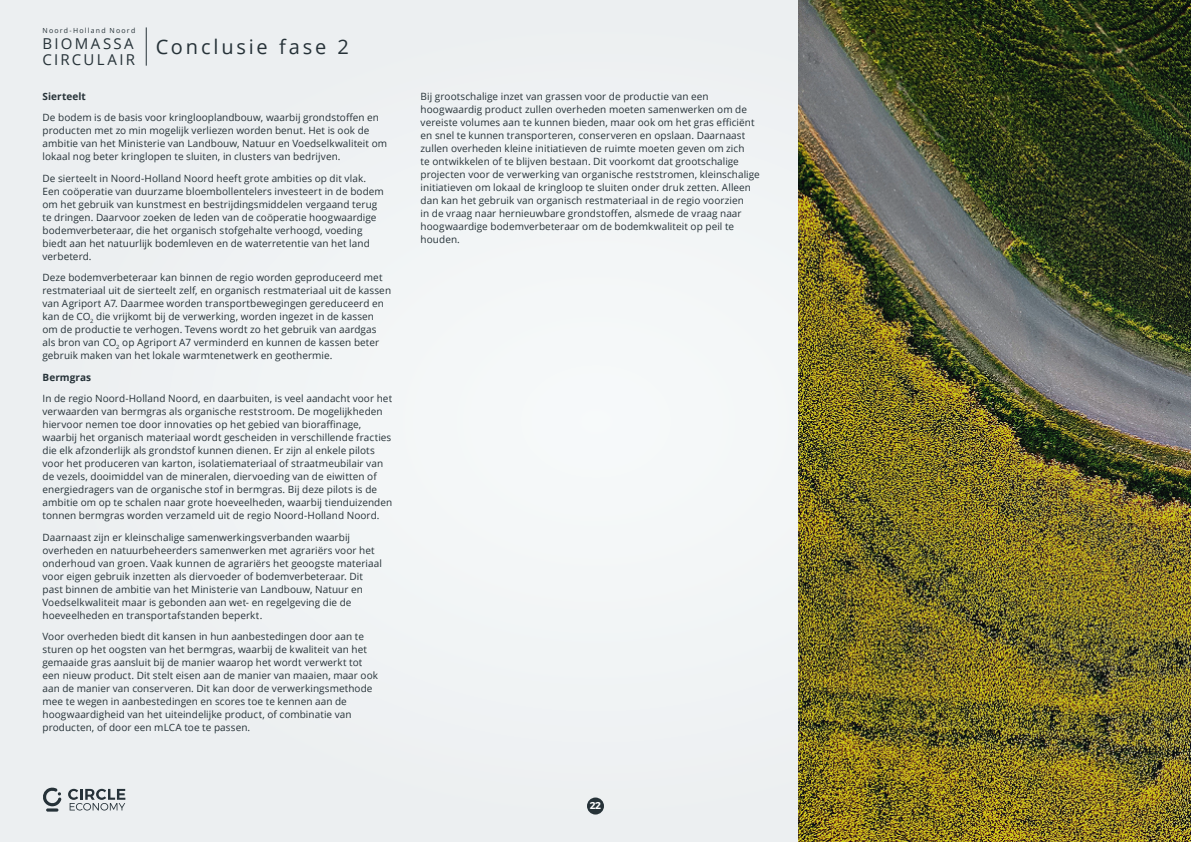
<style>
.page{position:relative;width:1191px;height:842px;background:#eff2f3}
.page>*{position:absolute;margin:0;border:0;box-sizing:border-box;transform-origin:0 0}
.t1{font:20px "Open Sans";letter-spacing:.14em;color:#263238}
.t2{font:15px/16px "Open Sans";letter-spacing:.15em;color:#263238}
.t3{font:10px/13px "Open Sans";letter-spacing:.005em;color:#263238}
.t4{font:700 10px "Open Sans";letter-spacing:.01em;color:#263238}
.t5{font:600 10px "Montserrat";color:#fff}
.t6{font:7px "Open Sans";letter-spacing:.17em;color:#263238}
</style>
<div class="page">
<div style="left:587px;top:797px;width:17px;height:17px;background:#263238;border-radius:50%"></div>
<svg style="left:68px;top:789px;width:57px;height:21px"></svg>
<svg style="left:46px;top:808px;width:12px;height:4px"></svg>
<svg style="left:43px;top:787px;width:18px;height:19px"></svg>
<hr style="left:146px;top:27px;width:1px;height:39px;background:#263238">
<img style="left:798px;top:0;width:393px;height:842px">
<p class="t6" style="left:43px;top:26px;width:94px">Noord-Holland Noord</p>
<h2 class="t2" style="left:43px;top:35px;width:94px">BIOMASSA<br>CIRCULAIR</h2>
<h1 class="t1" style="left:156px;top:33px;width:195px">Conclusie fase 2</h1>
<p class="t4" style="left:43px;top:89px;width:45px">Sierteelt</p>
<p class="t3" style="left:43px;top:111px;width:346px">De bodem is de basis voor kringlooplandbouw, waarbij grondstoffen en producten met zo min mogelijk verliezen worden benut. Het is ook de ambitie van het Ministerie van Landbouw, Natuur en Voedselkwaliteit om lokaal nog beter kringlopen te sluiten, in clusters van bedrijven.</p>
<p class="t3" style="left:43px;top:171px;width:343px">De sierteelt in Noord-Holland Noord heeft grote ambities op dit vlak.<br>Een coöperatie van duurzame bloembollentelers investeert in de bodem om het gebruik van kunstmest en bestrijdingsmiddelen vergaand terug te dringen. Daarvoor zoeken de leden van de coöperatie hoogwaardige bodemverbeteraar, die het organisch stofgehalte verhoogd, voeding biedt aan het natuurlijk bodemleven en de waterretentie van het land verbeterd.</p>
<p class="t3" style="left:43px;top:271px;width:350px">Deze bodemverbeteraar kan binnen de regio worden geproduceerd met restmateriaal uit de sierteelt zelf, en organisch restmateriaal uit de kassen van Agriport A7. Daarmee worden transportbewegingen gereduceerd en kan de CO<sub>2</sub> die vrijkomt bij de verwerking, worden ingezet in de kassen om de productie te verhogen. Tevens wordt zo het gebruik van aardgas als bron van CO<sub>2</sub> op Agriport A7 verminderd en kunnen de kassen beter gebruik maken van het lokale warmtenetwerk en geothermie.</p>
<p class="t4" style="left:43px;top:370px;width:50px">Bermgras</p>
<p class="t3" style="left:43px;top:392px;width:351px">In de regio Noord-Holland Noord, en daarbuiten, is veel aandacht voor het verwaarden van bermgras als organische reststroom. De mogelijkheden hiervoor nemen toe door innovaties op het gebied van bioraffinage, waarbij het organisch materiaal wordt gescheiden in verschillende fracties die elk afzonderlijk als grondstof kunnen dienen. Er zijn al enkele pilots voor het produceren van karton, isolatiemateriaal of straatmeubilair van de vezels, dooimiddel van de mineralen, diervoeding van de eiwitten of energiedragers van de organische stof in bermgras. Bij deze pilots is de ambitie om op te schalen naar grote hoeveelheden, waarbij tienduizenden tonnen bermgras worden verzameld uit de regio Noord-Holland Noord.</p>
<p class="t3" style="left:43px;top:530px;width:341px">Daarnaast zijn er kleinschalige samenwerkingsverbanden waarbij overheden en natuurbeheerders samenwerken met agrariërs voor het onderhoud van groen. Vaak kunnen de agrariërs het geoogste materiaal voor eigen gebruik inzetten als diervoeder of bodemverbeteraar. Dit past binnen de ambitie van het Ministerie van Landbouw, Natuur en Voedselkwaliteit maar is gebonden aan wet- en regelgeving die de hoeveelheden en transportafstanden beperkt.</p>
<p class="t3" style="left:43px;top:630px;width:337px">Voor overheden biedt dit kansen in hun aanbestedingen door aan te sturen op het oogsten van het bermgras, waarbij de kwaliteit van het gemaaide gras aansluit bij de manier waarop het wordt verwerkt tot een nieuw product. Dit stelt eisen aan de manier van maaien, maar ook aan de manier van conserveren. Dit kan door de verwerkingsmethode mee te wegen in aanbestedingen en scores toe te kennen aan de hoogwaardigheid van het uiteindelijke product, of combinatie van producten, of door een mLCA toe te passen.</p>
<p class="t3" style="left:420px;top:89px;width:341px">Bij grootschalige inzet van grassen voor de productie van een hoogwaardig product zullen overheden moeten samenwerken om de vereiste volumes aan te kunnen bieden, maar ook om het gras efficiënt en snel te kunnen transporteren, conserveren en opslaan. Daarnaast zullen overheden kleine initiatieven de ruimte moeten geven om zich<br>te ontwikkelen of te blijven bestaan. Dit voorkomt dat grootschalige projecten voor de verwerking van organische reststromen, kleinschalige initiatieven om lokaal de kringloop te sluiten onder druk zetten. Alleen dan kan het gebruik van organisch restmateriaal in de regio voorzien<br>in de vraag naar hernieuwbare grondstoffen, alsmede de vraag naar hoogwaardige bodemverbeteraar om de bodemkwaliteit op peil te houden.</p>
<p class="t5" style="left:590px;top:799px;width:13px">22</p>
</div>
